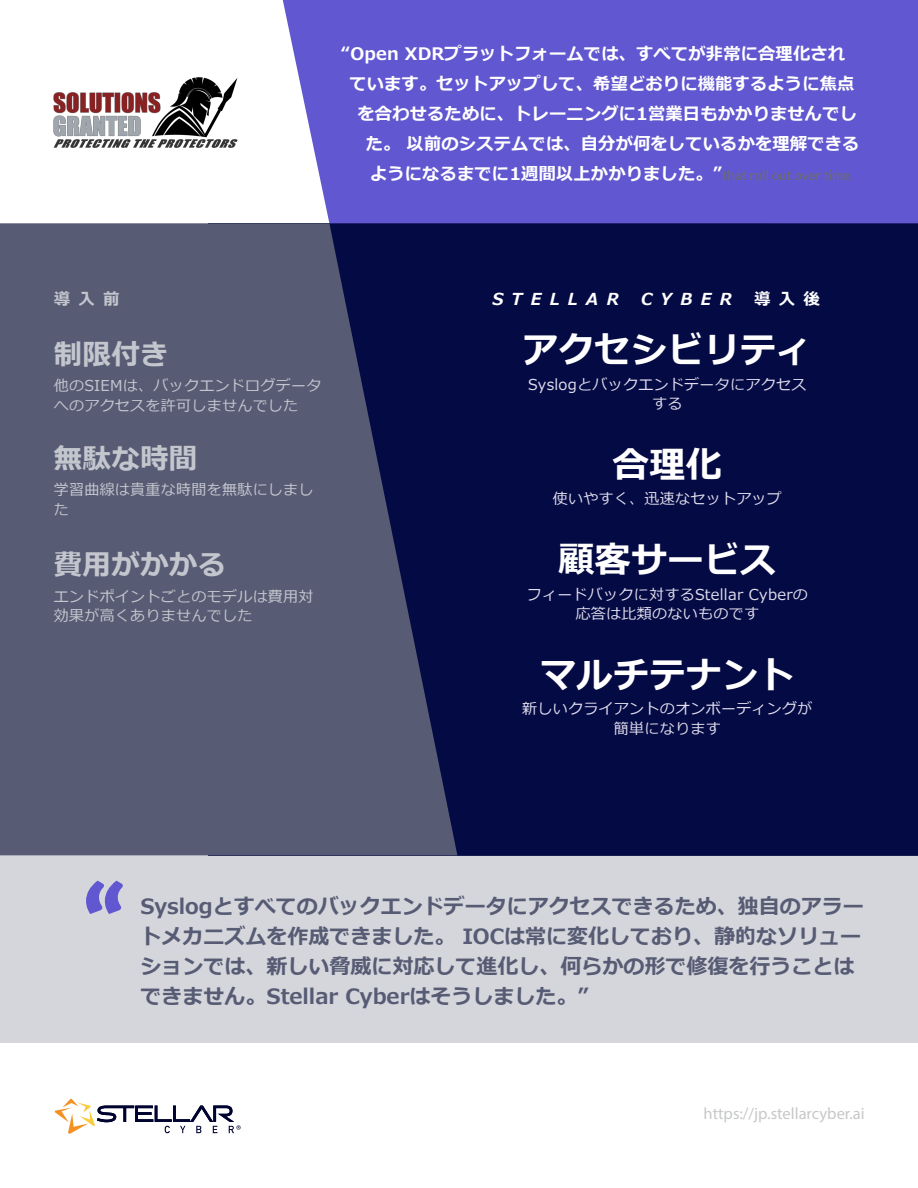
<style>
.page{position:relative;width:918px;height:1188px;background:#fff}
.page>*{position:absolute;margin:0;border:0;box-sizing:border-box;transform-origin:0 0}
.t1{font:900 105px "Lato";color:#6157d0}
.t2{font:700 36px "Meiryo";letter-spacing:.01em;color:#fff}
.t3{font:700 28.5px "Meiryo";letter-spacing:.01em;color:#c4c6ce}
.t4{font:700 21px/30px "Meiryo";color:#575c74}
.t5{font:700 17.25px "Meiryo";letter-spacing:.01em;color:#fff}
.t6{font:16.5px "Myriad Pro";color:#c7c8ca}
.t7{font:italic 700 16.5px "Meiryo";letter-spacing:.5em;color:#fff}
.t8{font:italic 700 16.5px "Meiryo";color:#c4c6ce}
.t9{font:15px/19.5px "Meiryo";letter-spacing:.02em;color:#e0ddee;text-align:center}
.t10{font:15px/19.5px "Meiryo";letter-spacing:.02em;color:#c4c6ce}
.s1{font-family:"Lato";font-weight:400;font-size:13.5px;color:#6c6d70}
</style>
<div class="page">
<div style="left:209px;top:223px;width:709px;height:632px;background:#040a43"></div>
<svg style="left:0;top:223px;width:457px;height:632px;background:#4b506d"></svg>
<div style="left:283px;top:0;width:635px;height:223px;background:#6157d0"></div>
<svg style="left:55px;top:1099px;width:186px;height:35px"></svg>
<div style="left:0;top:855px;width:918px;height:188px;background:#d5d6dc"></div>
<img style="left:53px;top:77px;width:185px;height:71px">
<p class="t5" style="left:341px;top:41px;width:505px">“Open XDRプラットフォームでは、すべてが非常に合理化され</p>
<p class="t5" style="left:349px;top:71px;width:507px">ています。セットアップして、希望どおりに機能するように焦点</p>
<p class="t5" style="left:358px;top:101px;width:501px">を合わせるために、トレーニングに1営業日もかかりませんでし</p>
<p class="t5" style="left:366px;top:131px;width:495px">た。 以前のシステムでは、自分が何をしているかを理解できる</p>
<p class="t5" style="left:370px;top:161px;width:485px">ようになるまでに1週間以上かかりました。”<span class="s1">that roll out over time.</span></p>
<p class="t8" style="left:54px;top:287px;width:67px">導入前</p>
<p class="t7" style="left:492px;top:287px;width:128px">STELLAR</p>
<p class="t7" style="left:641px;top:287px;width:93px">CYBER</p>
<p class="t7" style="left:754px;top:287px;width:67px">導入後</p>
<p class="t3" style="left:54px;top:335px;width:116px">制限付き</p>
<p class="t10" style="left:54px;top:377px;width:269px">他のSIEMは、バックエンドログデータへのアクセスを許可しませんでした</p>
<p class="t3" style="left:54px;top:439px;width:145px">無駄な時間</p>
<p class="t10" style="left:54px;top:481px;width:261px">学習曲線は貴重な時間を無駄にしました</p>
<p class="t3" style="left:54px;top:545px;width:174px">費用がかかる</p>
<p class="t10" style="left:54px;top:587px;width:261px">エンドポイントごとのモデルは費用対効果が高くありませんでした</p>
<p class="t2" style="left:522px;top:325px;width:292px">アクセシビリティ</p>
<p class="t9" style="left:528px;top:375px;width:280px">Syslogとバックエンドデータにアクセスする</p>
<p class="t2" style="left:613px;top:440px;width:110px">合理化</p>
<p class="t9" style="left:553px;top:490px;width:231px">使いやすく、迅速なセットアップ</p>
<p class="t2" style="left:558px;top:535px;width:219px">顧客サービス</p>
<p class="t9" style="left:527px;top:585px;width:283px">フィードバックに対するStellar Cyberの応答は比類のないものです</p>
<p class="t2" style="left:540px;top:650px;width:256px">マルチテナント</p>
<p class="t9" style="left:522px;top:700px;width:292px">新しいクライアントのオンボーディングが簡単になります</p>
<p class="t1" style="left:82px;top:864px;width:45px">“</p>
<p class="t4" style="left:141px;top:892px;width:725px">Syslogとすべてのバックエンドデータにアクセスできるため、独自のアラートメカニズムを作成できました。 IOCは常に変化しており、静的なソリューションでは、新しい脅威に対応して進化し、何らかの形で修復を行うことはできません。Stellar Cyberはそうしました。”</p>
<p class="t6" style="left:704px;top:1103px;width:163px">https://jp.stellarcyber.ai</p>
</div>
